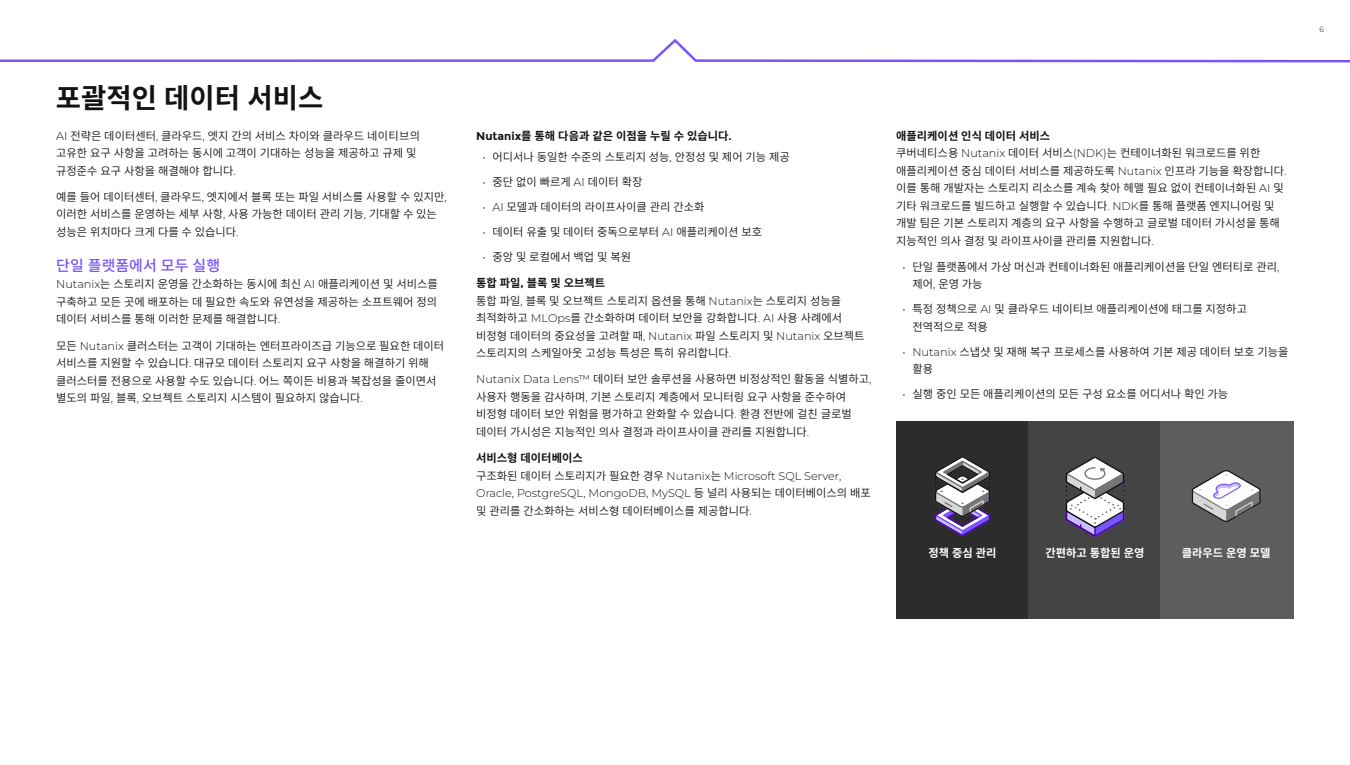
<style>
.page{position:relative;width:1350px;height:765px;background:#fff}
.page>*{position:absolute;margin:0;border:0;box-sizing:border-box;transform-origin:0 0}
.H1_Headline{font:700 27.5px "Noto Sans CJ Kkr";color:#131313}
.H2_Headline{font:500 15px "Noto Sans CJ Kkr";color:#7855fa}
.Body_Text{font:600 11.25px/17.5px "Noto Sans CJ Kkr";color:#131313}
.Body_Text-2{font:700 11.25px "Noto Sans CJ Kkr";color:#131313}
.Body_Text-3{font:700 11.25px "Noto Sans CJ Kkr";color:#fff}
.Copyright-Legal{font:300 7.5px "Montserrat";color:#131313}
.s1{font-family:"Montserrat";font-weight:300}
.s2{font-family:"Montserrat"}
.s3{font-weight:700}
.s4{font-family:"Montserrat";font-weight:700}
</style>
<div class="page">
<div style="left:896px;top:421px;width:134px;height:198px;background:#2c2c2c"></div>
<div style="left:1029px;top:421px;width:132px;height:198px;background:#444"></div>
<div style="left:1160px;top:421px;width:134px;height:198px;background:#5d5d5d"></div>
<svg style="left:1192px;top:470px;width:69px;height:52px"></svg>
<svg style="left:934px;top:456px;width:57px;height:81px"></svg>
<svg style="left:1065px;top:457px;width:60px;height:80px"></svg>
<svg style="left:0;top:39px;width:1350px;height:24px"></svg>
<p class="H1_Headline" style="left:56px;top:82px;width:269px">포괄적인 데이터 서비스</p>
<p class="Body_Text" style="left:56px;top:127px;width:365px"><span class="s1">AI</span> 전략은 데이터센터<span class="s1">,</span> 클라우드<span class="s1">,</span> 엣지 간의 서비스 차이와 클라우드 네이티브의 고유한 요구 사항을 고려하는 동시에 고객이 기대하는 성능을 제공하고 규제 및 규정준수 요구 사항을 해결해야 합니다<span class="s1">.</span></p>
<p class="Body_Text" style="left:56px;top:188px;width:392px">예를 들어 데이터센터<span class="s1">,</span> 클라우드<span class="s1">,</span> 엣지에서 블록 또는 파일 서비스를 사용할 수 있지만<span class="s1">, </span>이러한 서비스를 운영하는 세부 사항<span class="s1">,</span> 사용 가능한 데이터 관리 기능<span class="s1">,</span> 기대할 수 있는 성능은 위치마다 크게 다를 수 있습니다<span class="s1">.</span></p>
<p class="H2_Headline" style="left:56px;top:257px;width:165px">단일 플랫폼에서 모두 실행</p>
<p class="Body_Text" style="left:56px;top:276px;width:383px;text-align:justify"><span class="s1">Nutanix</span>는 스토리지 운영을 간소화하는 동시에 최신 <span class="s1">AI</span> 애플리케이션 및 서비스를 구축하고 모든 곳에 배포하는 데 필요한 속도와 유연성을 제공하는 소프트웨어 정의 데이터 서비스를 통해 이러한 문제를 해결합니다<span class="s1">.</span></p>
<p class="Body_Text" style="left:56px;top:337px;width:390px">모든 <span class="s1">Nutanix</span> 클러스터는 고객이 기대하는 엔터프라이즈급 기능으로 필요한 데이터 서비스를 지원할 수 있습니다<span class="s1">.</span> 대규모 데이터 스토리지 요구 사항을 해결하기 위해 클러스터를 전용으로 사용할 수도 있습니다<span class="s1">.</span> 어느 쪽이든 비용과 복잡성을 줄이면서 별도의 파일<span class="s1">,</span> 블록<span class="s1">,</span> 오브젝트 스토리지 시스템이 필요하지 않습니다<span class="s1">.</span></p>
<p class="Body_Text-2" style="left:476px;top:129px;width:257px"><span class="s2">Nutanix</span>를 통해 다음과 같은 이점을 누릴 수 있습니다<span class="s2">.</span></p>
<p class="Body_Text" style="left:482px;top:148px;width:309px"><span class="s1">•</span> 어디서나 동일한 수준의 스토리지 성능<span class="s1">,</span> 안정성 및 제어 기능 제공</p>
<p class="Body_Text" style="left:482px;top:173px;width:161px"><span class="s1">•</span> 중단 없이 빠르게 <span class="s1">AI</span> 데이터 확장</p>
<p class="Body_Text" style="left:482px;top:198px;width:224px"><span class="s1">• AI</span> 모델과 데이터의 라이프사이클 관리 간소화</p>
<p class="Body_Text" style="left:482px;top:223px;width:281px"><span class="s1">•</span> 데이터 유출 및 데이터 중독으로부터 <span class="s1">AI</span> 애플리케이션 보호</p>
<p class="Body_Text" style="left:482px;top:248px;width:150px"><span class="s1">•</span> 중앙 및 로컬에서 백업 및 복원</p>
<p class="Body_Text" style="left:476px;top:274px;width:390px"><span class="s3">통합 파일</span><span class="s4">,</span> <span class="s3">블록 및 오브젝트<br></span>통합 파일<span class="s1">,</span> 블록 및 오브젝트 스토리지 옵션을 통해 <span class="s1">Nutanix</span>는 스토리지 성능을 최적화하고 <span class="s1">MLOps</span>를 간소화하며 데이터 보안을 강화합니다<span class="s1">. AI</span> 사용 사례에서 비정형 데이터의 중요성을 고려할 때<span class="s1">, Nutanix</span> 파일 스토리지 및 <span class="s1">Nutanix</span> 오브젝트 스토리지의 스케일아웃 고성능 특성은 특히 유리합니다<span class="s1">.</span></p>
<p class="Body_Text" style="left:476px;top:371px;width:397px"><span class="s1">Nutanix Data Lens™</span> 데이터 보안 솔루션을 사용하면 비정상적인 활동을 식별하고<span class="s1">, </span>사용자 행동을 감사하며<span class="s1">,</span> 기본 스토리지 계층에서 모니터링 요구 사항을 준수하여 비정형 데이터 보안 위험을 평가하고 완화할 수 있습니다<span class="s1">.</span> 환경 전반에 걸친 글로벌 데이터 가시성은 지능적인 의사 결정과 라이프사이클 관리를 지원합니다<span class="s1">.</span></p>
<p class="Body_Text" style="left:476px;top:449px;width:396px"><span class="s3">서비스형 데이터베이스<br></span>구조화된 데이터 스토리지가 필요한 경우 <span class="s1">Nutanix</span>는 <span class="s1">Microsoft SQL Server, Oracle, PostgreSQL, MongoDB, MySQL</span> 등 널리 사용되는 데이터베이스의 배포 및 관리를 간소화하는 서비스형 데이터베이스를 제공합니다<span class="s1">.</span></p>
<p class="Body_Text" style="left:896px;top:127px;width:392px"><span class="s3">애플리케이션 인식 데이터 서비스<br></span>쿠버네티스용 <span class="s1">Nutanix</span> 데이터 서비스<span class="s1">(NDK)</span>는 컨테이너화된 워크로드를 위한 애플리케이션 중심 데이터 서비스를 제공하도록 <span class="s1">Nutanix</span> 인프라 기능을 확장합니다<span class="s1">. </span>이를 통해 개발자는 스토리지 리소스를 계속 찾아 헤맬 필요 없이 컨테이너화된 <span class="s1">AI</span> 및 기타 워크로드를 빌드하고 실행할 수 있습니다<span class="s1">. NDK</span>를 통해 플랫폼 엔지니어링 및 개발 팀은 기본 스토리지 계층의 요구 사항을 수행하고 글로벌 데이터 가시성을 통해 지능적인 의사 결정 및 라이프사이클 관리를 지원합니다<span class="s1">.</span></p>
<p class="Body_Text" style="left:912px;top:258px;width:368px;text-indent:-10px"><span class="s1">•</span> 단일 플랫폼에서 가상 머신과 컨테이너화된 애플리케이션을 단일 엔터티로 관리<span class="s1">, </span>제어<span class="s1">,</span> 운영 가능</p>
<p class="Body_Text" style="left:912px;top:301px;width:336px;text-indent:-10px"><span class="s1">•</span> 특정 정책으로 <span class="s1">AI</span> 및 클라우드 네이티브 애플리케이션에 태그를 지정하고 전역적으로 적용</p>
<p class="Body_Text" style="left:912px;top:343px;width:378px;text-indent:-10px"><span class="s1">• Nutanix</span> 스냅샷 및 재해 복구 프로세스를 사용하여 기본 제공 데이터 보호 기능을 활용</p>
<p class="Body_Text" style="left:902px;top:386px;width:327px"><span class="s1">•</span> 실행 중인 모든 애플리케이션의 모든 구성 요소를 어디서나 확인 가능</p>
<p class="Body_Text-3" style="left:928px;top:547px;width:70px">정책 중심 관리</p>
<p class="Body_Text-3" style="left:1045px;top:547px;width:101px">간편하고 통합된 운영</p>
<p class="Body_Text-3" style="left:1182px;top:547px;width:90px">클라우드 운영 모델</p>
<p class="Copyright-Legal" style="left:1320px;top:24px;width:6px">6</p>
</div>
